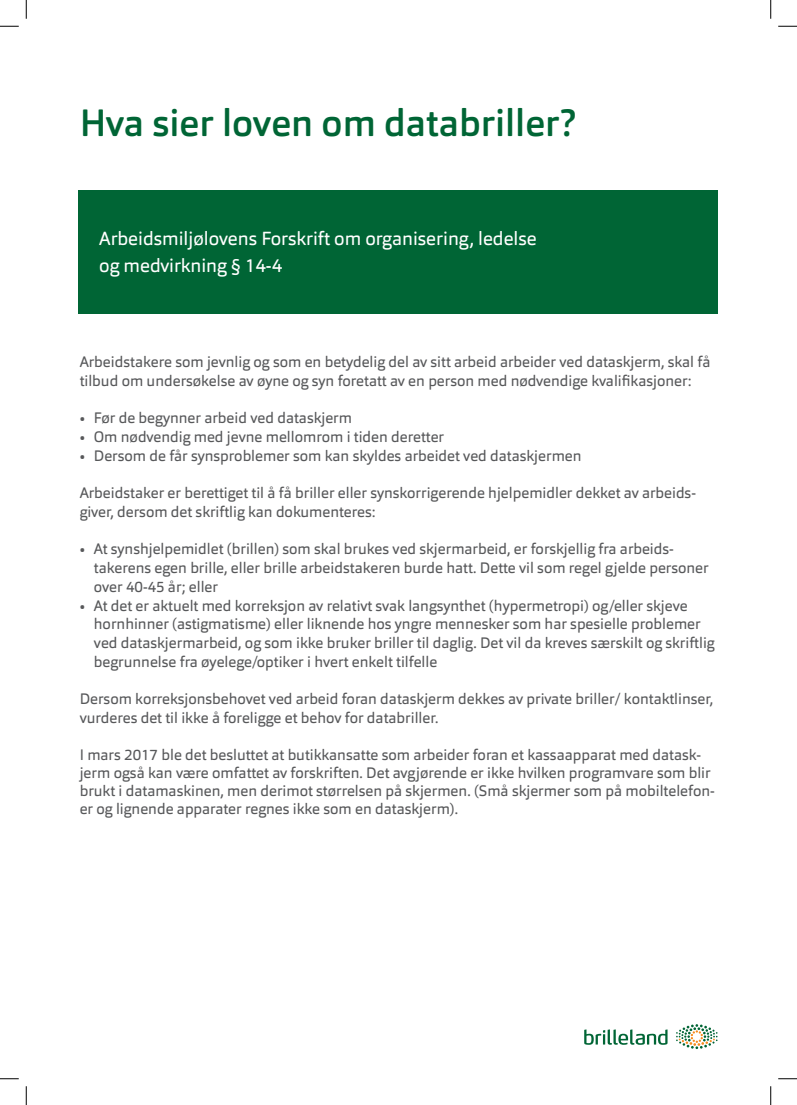
<style>
.page{position:relative;width:797px;height:1105px;background:#fff}
.page>*{position:absolute;margin:0;border:0;box-sizing:border-box;transform-origin:0 0}
.t1{font:500 37.5px "Orgon";color:#006535}
.t2{font:18.75px/27.5px "Orgon";color:#fff}
.t3{font:15px/18.8px "Orgon";color:#57585a}
</style>
<div class="page">
<div style="left:78px;top:190px;width:639px;height:123px;background:#006535"></div>
<svg style="left:676px;top:1024px;width:41px;height:25px"></svg>
<svg style="left:584px;top:1029px;width:83px;height:16px"></svg>
<svg style="left:0;top:25px;width:19px;height:2px"></svg>
<svg style="left:778px;top:25px;width:19px;height:2px"></svg>
<svg style="left:0;top:1078px;width:19px;height:1px"></svg>
<svg style="left:778px;top:1078px;width:19px;height:1px"></svg>
<svg style="left:25px;top:0;width:2px;height:19px"></svg>
<svg style="left:25px;top:1086px;width:2px;height:19px"></svg>
<svg style="left:770px;top:0;width:1px;height:19px"></svg>
<svg style="left:770px;top:1086px;width:1px;height:19px"></svg>
<h1 class="t1" style="left:80px;top:99px;width:498px">Hva sier loven om databriller?</h1>
<p class="t2" style="left:99px;top:224px;width:439px">Arbeidsmiljølovens Forskrift om organisering, ledelse og medvirkning § 14-4</p>
<p class="t3" style="left:80px;top:352px;width:632px">Arbeidstakere som jevnlig og som en betydelig del av sitt arbeid arbeider ved dataskjerm, skal få tilbud om undersøkelse av øyne og syn foretatt av en person med nødvendige kvalifikasjoner:</p>
<p class="t3" style="left:80px;top:408px;width:274px">• Før de begynner arbeid ved dataskjerm</p>
<p class="t3" style="left:80px;top:427px;width:366px">• Om nødvendig med jevne mellomrom i tiden deretter</p>
<p class="t3" style="left:80px;top:446px;width:503px">• Dersom de får synsproblemer som kan skyldes arbeidet ved dataskjermen</p>
<p class="t3" style="left:80px;top:483px;width:616px">Arbeidstaker er berettiget til å få briller eller synskorrigerende hjelpemidler dekket av arbeids&shy;giver, dersom det skriftlig kan dokumenteres:</p>
<p class="t3" style="left:94px;top:540px;width:616px;text-indent:-14px">• At synshjelpemidlet (brillen) som skal brukes ved skjermarbeid, er forskjellig fra arbeids&shy;takerens egen brille, eller brille arbeidstakeren burde hatt. Dette vil som regel gjelde personer over 40-45 år; eller</p>
<p class="t3" style="left:94px;top:596px;width:622px;text-indent:-14px">• At det er aktuelt med korreksjon av relativt svak langsynthet (hypermetropi) og/eller skjeve hornhinner (astigmatisme) eller liknende hos yngre mennesker som har spesielle problemer ved dataskjermarbeid, og som ikke bruker briller til daglig. Det vil da kreves særskilt og skriftlig begrunnelse fra øyelege/optiker i hvert enkelt tilfelle</p>
<p class="t3" style="left:80px;top:690px;width:635px">Dersom korreksjonsbehovet ved arbeid foran dataskjerm dekkes av private briller/ kontaktlinser, vurderes det til ikke å foreligge et behov for databriller.</p>
<p class="t3" style="left:80px;top:746px;width:636px;line-height:18px">I mars 2017 ble det besluttet at butikkansatte som arbeider foran et kassaapparat med datask&shy;jerm også kan være omfattet av forskriften. Det avgjørende er ikke hvilken programvare som blir brukt i datamaskinen, men derimot størrelsen på skjermen. (Små skjermer som på mobiltelefon&shy;er og lignende apparater regnes ikke som en dataskjerm).</p>
</div>
